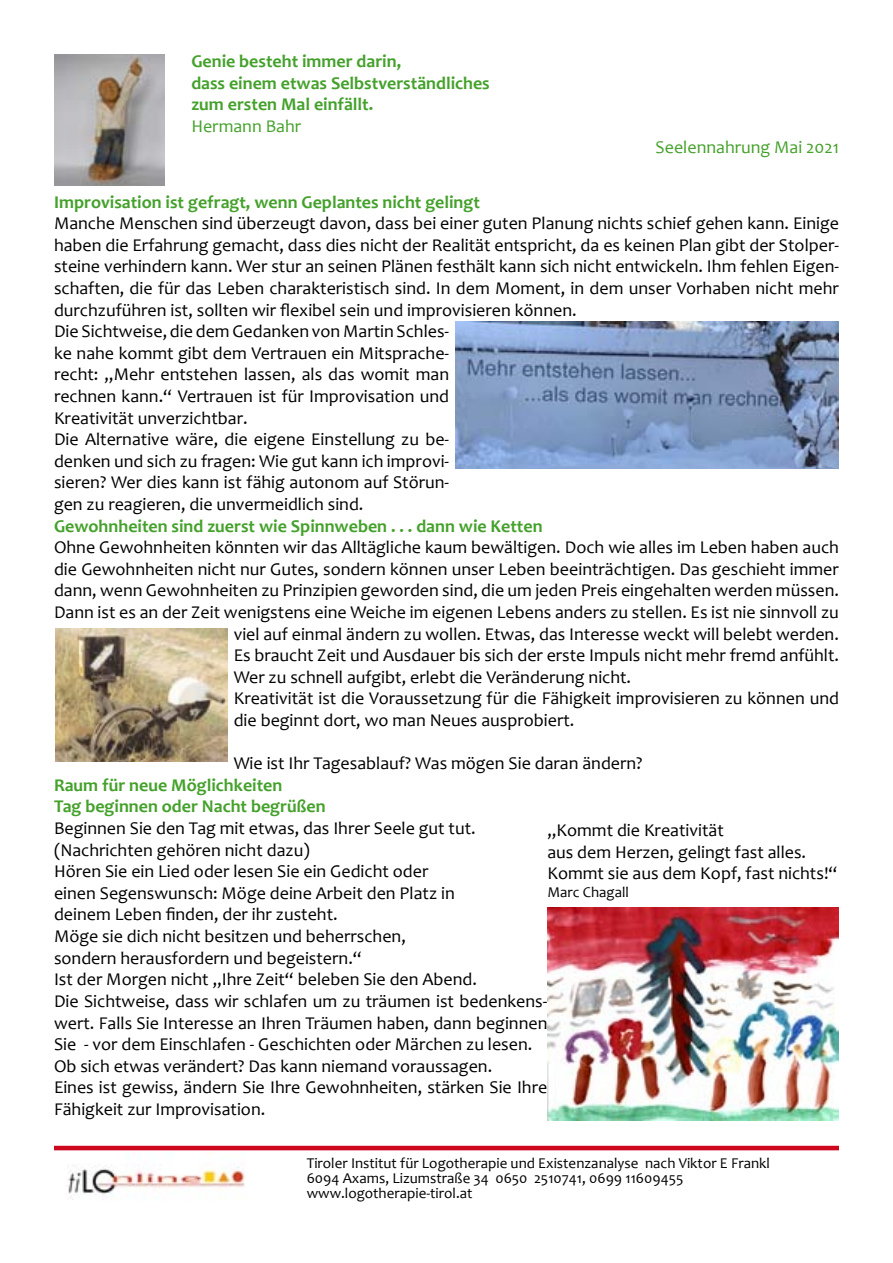
<style>
.page{position:relative;width:893px;height:1263px;background:#fff}
.page>*{position:absolute;margin:0;border:0;box-sizing:border-box;transform-origin:0 0}
.t1{font:18px/21.6px "Candara";color:#000}
.t2{font:700 18px/21.6px "Candara";color:#44a12b}
.t3{font:18px "Candara";color:#44a12b}
.t4{font:15px/15px "Candara";color:#000}
</style>
<div class="page">
<hr style="left:54px;top:1146px;width:785px;height:4px;background:#cd071e">
<img style="left:68px;top:1164px;width:177px;height:36px">
<img style="left:54px;top:54px;width:111px;height:132px">
<img style="left:456px;top:321px;width:383px;height:147px">
<img style="left:55px;top:628px;width:172px;height:133px">
<img style="left:547px;top:908px;width:292px;height:213px">
<p class="t2" style="left:191px;top:50px;width:300px">Genie besteht immer darin,<br>dass einem etwas Selbstverständliches zum ersten Mal einfällt.</p>
<p class="t3" style="left:191px;top:115px;width:111px">Hermann Bahr</p>
<p class="t3" style="left:656px;top:137px;width:185px">Seelennahrung Mai 2021</p>
<p class="t2" style="left:54px;top:191px;width:427px">Improvisation ist gefragt, wenn Geplantes nicht gelingt</p>
<p class="t1" style="left:54px;top:213px;width:786px">Manche Menschen sind überzeugt davon, dass bei einer guten Planung nichts schief gehen kann. Einige haben die Erfahrung gemacht, dass dies nicht der Realität entspricht, da es keinen Plan gibt der Stolper&shy;steine verhindern kann. Wer stur an seinen Plänen festhält kann sich nicht entwickeln. Ihm fehlen Eigen&shy;schaften, die für das Leben charakteristisch sind. In dem Moment, in dem unser Vorhaben nicht mehr durchzuführen ist, sollten wir flexibel sein und improvisieren können.<br>Die Sichtweise, die dem Gedanken von Martin Schles-<br>ke nahe kommt gibt dem Vertrauen ein Mitsprache-<br>recht: „Mehr entstehen lassen, als das womit man<br>rechnen kann.“ Vertrauen ist für Improvisation und<br>Kreativität unverzichtbar.<br>Die Alternative wäre, die eigene Einstellung zu be-<br>denken und sich zu fragen: Wie gut kann ich improvi-<br>sieren? Wer dies kann ist fähig autonom auf Störun-<br>gen zu reagieren, die unvermeidlich sind.</p>
<p class="t2" style="left:54px;top:515px;width:490px">Gewohnheiten sind zuerst wie Spinnweben . . . dann wie Ketten</p>
<p class="t1" style="left:54px;top:537px;width:786px">Ohne Gewohnheiten könnten wir das Alltägliche kaum bewältigen. Doch wie alles im Leben haben auch</p>
<p class="t1" style="left:54px;top:558px;width:786px">die Gewohnheiten nicht nur Gutes, sondern können unser Leben beeinträchtigen. Das geschieht immer</p>
<p class="t1" style="left:54px;top:580px;width:786px">dann, wenn Gewohnheiten zu Prinzipien geworden sind, die um jeden Preis eingehalten werden müssen.</p>
<p class="t1" style="left:54px;top:601px;width:786px">Dann ist es an der Zeit wenigstens eine Weiche im eigenen Lebens anders zu stellen. Es ist nie sinnvoll zu</p>
<p class="t1" style="left:234px;top:623px;width:607px">viel auf einmal ändern zu wollen. Etwas, das Interesse weckt will belebt werden.</p>
<p class="t1" style="left:234px;top:645px;width:607px">Es braucht Zeit und Ausdauer bis sich der erste Impuls nicht mehr fremd anfühlt.</p>
<p class="t1" style="left:234px;top:666px;width:399px">Wer zu schnell aufgibt, erlebt die Veränderung nicht.</p>
<p class="t1" style="left:234px;top:688px;width:607px">Kreativität ist die Voraussetzung für die Fähigkeit improvisieren zu können und</p>
<p class="t1" style="left:234px;top:709px;width:342px">die beginnt dort, wo man Neues ausprobiert.</p>
<p class="t1" style="left:234px;top:753px;width:410px">Wie ist Ihr Tagesablauf? Was mögen Sie daran ändern?</p>
<p class="t2" style="left:54px;top:774px;width:273px">Raum für neue Möglichkeiten<br>Tag beginnen oder Nacht begrüßen</p>
<p class="t1" style="left:54px;top:817px;width:495px">Beginnen Sie den Tag mit etwas, das Ihrer Seele gut tut. (Nachrichten gehören nicht dazu)<br>Hören Sie ein Lied oder lesen Sie ein Gedicht oder<br>einen Segenswunsch: Möge deine Arbeit den Platz in<br>deinem Leben finden, der ihr zusteht.<br>Möge sie dich nicht besitzen und beherrschen,<br>sondern herausfordern und begeistern.“<br>Ist der Morgen nicht „Ihre Zeit“ beleben Sie den Abend.<br>Die Sichtweise, dass wir schlafen um zu träumen ist bedenkens&shy;wert. Falls Sie Interesse an Ihren Träumen haben, dann beginnen Sie - vor dem Einschlafen - Geschichten oder Märchen zu lesen.<br>Ob sich etwas verändert? Das kann niemand voraussagen.<br>Eines ist gewiss, ändern Sie Ihre Gewohnheiten, stärken Sie Ihre Fähigkeit zur Improvisation.</p>
<p class="t4" style="left:307px;top:1155px;width:465px">Tiroler Institut für Logotherapie und Existenzanalyse nach Viktor E Frankl<br>6094 Axams, Lizumstraße 34 0650 2510741, 0699 11609455 www.logotherapie-tirol.at</p>
<p class="t1" style="left:547px;top:819px;width:292px">„Kommt die Kreativität<br>aus dem Herzen, gelingt fast alles.<br>Kommt sie aus dem Kopf, fast nichts!“</p>
<p class="t4" style="left:547px;top:885px;width:83px">Marc Chagall</p>
</div>
